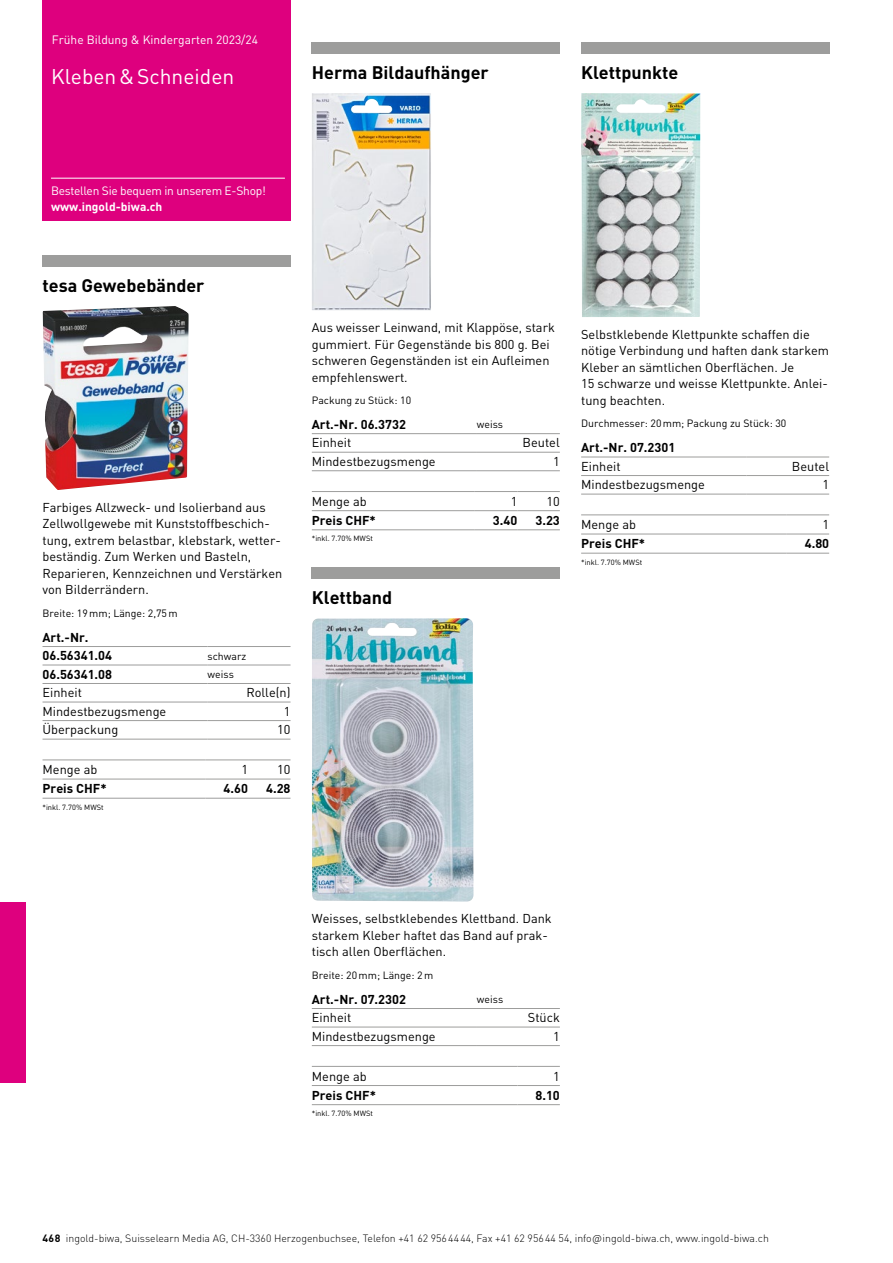
<style>
.page{position:relative;width:893px;height:1263px;background:#fff}
.page>*{position:absolute;margin:0;border:0;box-sizing:border-box;transform-origin:0 0}
.t1{font:21px "DINOT";color:#fff}
.t2{font:700 18px "DINOT";color:#000}
.t3{font:12.75px/16.5px "DINOT";color:#000}
.t4{font:700 12.75px/18.5px "DINOT";color:#000}
.t5{font:12px "DINOT";letter-spacing:-.01em;color:#fff}
.t6{font:700 12px "DINOT";color:#fff}
.t7{font:300 10.5px "DINOT";color:#000}
.t8{font:10.5px "DINOT";color:#000}
.t9{font:700 10.5px "DINOT";color:#000}
.t10{font:7.5px "DINOT";color:#000}
</style>
<div class="page">
<div style="left:43px;top:0;width:248px;height:221px;background:#de007e"></div>
<hr style="left:51px;top:178px;width:234px;height:1px;background:#fff">
<div style="left:0;top:902px;width:26px;height:180px;background:#de007e"></div>
<div style="left:43px;top:255px;width:248px;height:12px;background:#9d9d9c"></div>
<img style="left:43px;top:306px;width:146px;height:184px">
<hr style="left:43px;top:646px;width:165px;height:1px;background:#9d9d9c">
<hr style="left:208px;top:646px;width:83px;height:1px;background:#9d9d9c">
<hr style="left:43px;top:665px;width:165px;height:1px;background:#9d9d9c">
<hr style="left:208px;top:665px;width:83px;height:1px;background:#9d9d9c">
<hr style="left:43px;top:683px;width:165px;height:1px;background:#9d9d9c">
<hr style="left:208px;top:683px;width:83px;height:1px;background:#9d9d9c">
<hr style="left:43px;top:702px;width:165px;height:1px;background:#9d9d9c">
<hr style="left:208px;top:702px;width:83px;height:1px;background:#9d9d9c">
<hr style="left:43px;top:720px;width:165px;height:1px;background:#9d9d9c">
<hr style="left:208px;top:720px;width:83px;height:1px;background:#9d9d9c">
<hr style="left:43px;top:739px;width:165px;height:1px;background:#9d9d9c">
<hr style="left:208px;top:739px;width:83px;height:1px;background:#9d9d9c">
<hr style="left:43px;top:759px;width:162px;height:1px;background:#9d9d9c">
<hr style="left:205px;top:759px;width:43px;height:1px;background:#9d9d9c">
<hr style="left:248px;top:759px;width:43px;height:1px;background:#9d9d9c">
<hr style="left:43px;top:779px;width:162px;height:1px;background:#9d9d9c">
<hr style="left:43px;top:798px;width:162px;height:1px;background:#9d9d9c">
<hr style="left:205px;top:779px;width:43px;height:1px;background:#9d9d9c">
<hr style="left:205px;top:798px;width:43px;height:1px;background:#9d9d9c">
<hr style="left:248px;top:779px;width:43px;height:1px;background:#9d9d9c">
<hr style="left:248px;top:798px;width:43px;height:1px;background:#9d9d9c">
<div style="left:312px;top:43px;width:248px;height:11px;background:#9d9d9c"></div>
<img style="left:312px;top:93px;width:119px;height:217px">
<hr style="left:312px;top:433px;width:165px;height:1px;background:#9d9d9c">
<hr style="left:477px;top:433px;width:83px;height:1px;background:#9d9d9c">
<hr style="left:312px;top:452px;width:165px;height:1px;background:#9d9d9c">
<hr style="left:477px;top:452px;width:83px;height:1px;background:#9d9d9c">
<hr style="left:312px;top:470px;width:165px;height:1px;background:#9d9d9c">
<hr style="left:477px;top:470px;width:83px;height:1px;background:#9d9d9c">
<hr style="left:312px;top:491px;width:163px;height:1px;background:#9d9d9c">
<hr style="left:475px;top:491px;width:42px;height:1px;background:#9d9d9c">
<hr style="left:517px;top:491px;width:43px;height:1px;background:#9d9d9c">
<hr style="left:312px;top:510px;width:163px;height:1px;background:#9d9d9c">
<hr style="left:312px;top:529px;width:163px;height:1px;background:#9d9d9c">
<hr style="left:475px;top:510px;width:42px;height:1px;background:#9d9d9c">
<hr style="left:475px;top:529px;width:42px;height:1px;background:#9d9d9c">
<hr style="left:517px;top:510px;width:43px;height:1px;background:#9d9d9c">
<hr style="left:517px;top:529px;width:43px;height:1px;background:#9d9d9c">
<div style="left:312px;top:568px;width:248px;height:11px;background:#9d9d9c"></div>
<img style="left:312px;top:618px;width:161px;height:283px">
<hr style="left:312px;top:1008px;width:165px;height:1px;background:#9d9d9c">
<hr style="left:477px;top:1008px;width:83px;height:1px;background:#9d9d9c">
<hr style="left:312px;top:1027px;width:165px;height:1px;background:#9d9d9c">
<hr style="left:477px;top:1027px;width:83px;height:1px;background:#9d9d9c">
<hr style="left:312px;top:1045px;width:165px;height:1px;background:#9d9d9c">
<hr style="left:477px;top:1045px;width:83px;height:1px;background:#9d9d9c">
<hr style="left:312px;top:1066px;width:205px;height:1px;background:#9d9d9c">
<hr style="left:517px;top:1066px;width:43px;height:1px;background:#9d9d9c">
<hr style="left:312px;top:1085px;width:205px;height:1px;background:#9d9d9c">
<hr style="left:312px;top:1104px;width:205px;height:1px;background:#9d9d9c">
<hr style="left:517px;top:1085px;width:43px;height:1px;background:#9d9d9c">
<hr style="left:517px;top:1104px;width:43px;height:1px;background:#9d9d9c">
<div style="left:581px;top:43px;width:248px;height:11px;background:#9d9d9c"></div>
<img style="left:581px;top:93px;width:119px;height:224px">
<hr style="left:581px;top:457px;width:165px;height:1px;background:#9d9d9c">
<hr style="left:746px;top:457px;width:83px;height:1px;background:#9d9d9c">
<hr style="left:581px;top:475px;width:165px;height:1px;background:#9d9d9c">
<hr style="left:746px;top:475px;width:83px;height:1px;background:#9d9d9c">
<hr style="left:581px;top:494px;width:165px;height:1px;background:#9d9d9c">
<hr style="left:746px;top:494px;width:83px;height:1px;background:#9d9d9c">
<hr style="left:581px;top:514px;width:206px;height:1px;background:#9d9d9c">
<hr style="left:787px;top:514px;width:42px;height:1px;background:#9d9d9c">
<hr style="left:581px;top:534px;width:206px;height:1px;background:#9d9d9c">
<hr style="left:581px;top:553px;width:206px;height:1px;background:#9d9d9c">
<hr style="left:787px;top:534px;width:42px;height:1px;background:#9d9d9c">
<hr style="left:787px;top:553px;width:42px;height:1px;background:#9d9d9c">
<p class="t5" style="left:52px;top:31px;width:208px">Frühe Bildung &amp; Kindergarten 2023/24</p>
<h1 class="t1" style="left:51px;top:62px;width:185px">Kleben&amp;Schneiden</h1>
<h2 class="t2" style="left:312px;top:60px;width:178px">Herma Bildaufhänger</h2>
<h2 class="t2" style="left:581px;top:60px;width:99px">Klettpunkte</h2>
<p class="t5" style="left:51px;top:183px;width:216px">Bestellen Sie bequem in unserem E-Shop!</p>
<p class="t6" style="left:51px;top:198px;width:113px">www.ingold-biwa.ch</p>
<h2 class="t2" style="left:43px;top:273px;width:163px">tesa Gewebebänder</h2>
<p class="t3" style="left:43px;top:498px;width:241px">Farbiges Allzweck- und Isolierband aus Zellwollgewebe mit Kunststoffbeschich&shy;tung, extrem belastbar, klebstark, wetter&shy;beständig. Zum Werken und Basteln, Reparieren, Kennzeichnen und Verstärken von Bilderrändern.</p>
<p class="t8" style="left:43px;top:606px;width:137px">Breite: 19mm; Länge: 2,75m</p>
<p class="t4" style="left:43px;top:627px;width:71px">Art.-Nr.<br>06.56341.04</p>
<p class="t8" style="left:208px;top:648px;width:40px">schwarz</p>
<p class="t4" style="left:43px;top:664px;width:71px">06.56341.08</p>
<p class="t8" style="left:208px;top:667px;width:28px">weiss</p>
<p class="t3" style="left:43px;top:684px;width:41px">Einheit</p>
<p class="t3" style="left:246px;top:684px;width:46px">Rolle(n)</p>
<p class="t3" style="left:43px;top:702px;width:125px">Mindestbezugsmenge</p>
<p class="t3" style="left:284px;top:702px;width:8px">1</p>
<p class="t3" style="left:43px;top:721px;width:77px">Überpackung</p>
<p class="t3" style="left:277px;top:721px;width:15px">10</p>
<p class="t3" style="left:43px;top:761px;width:56px">Menge ab</p>
<p class="t3" style="left:241px;top:761px;width:8px">1</p>
<p class="t3" style="left:277px;top:761px;width:15px">10</p>
<p class="t4" style="left:43px;top:779px;width:66px">Preis CHF*</p>
<p class="t4" style="left:224px;top:779px;width:26px">4.60</p>
<p class="t4" style="left:266px;top:779px;width:26px">4.28</p>
<p class="t10" style="left:43px;top:802px;width:63px">*inkl. 7.70% MWSt</p>
<p class="t3" style="left:312px;top:319px;width:245px">Aus weisser Leinwand, mit Klappöse, stark gummiert. Für Gegenstände bis 800 g. Bei schweren Gegenständen ist ein Aufleimen empfehlenswert.</p>
<p class="t8" style="left:312px;top:393px;width:101px">Packung zu Stück: 10</p>
<p class="t4" style="left:312px;top:415px;width:96px">Art.-Nr. 06.3732</p>
<p class="t8" style="left:477px;top:417px;width:28px">weiss</p>
<p class="t3" style="left:312px;top:434px;width:41px">Einheit</p>
<p class="t3" style="left:523px;top:434px;width:39px">Beutel</p>
<p class="t3" style="left:312px;top:453px;width:125px">Mindestbezugsmenge</p>
<p class="t3" style="left:553px;top:453px;width:8px">1</p>
<p class="t3" style="left:312px;top:492px;width:56px">Menge ab</p>
<p class="t3" style="left:511px;top:492px;width:8px">1</p>
<p class="t3" style="left:547px;top:492px;width:15px">10</p>
<p class="t4" style="left:312px;top:510px;width:66px">Preis CHF*</p>
<p class="t4" style="left:493px;top:510px;width:26px">3.40</p>
<p class="t4" style="left:535px;top:510px;width:26px">3.23</p>
<p class="t10" style="left:312px;top:533px;width:63px">*inkl. 7.70% MWSt</p>
<h2 class="t2" style="left:312px;top:585px;width:82px">Klettband</h2>
<p class="t3" style="left:581px;top:325px;width:249px">Selbstklebende Klettpunkte schaffen die nötige Verbindung und haften dank starkem Kleber an sämtlichen Oberflächen. Je<br>15 schwarze und weisse Klettpunkte. Anlei&shy;tung beachten.</p>
<p class="t8" style="left:581px;top:416px;width:207px">Durchmesser: 20mm; Packung zu Stück: 30</p>
<p class="t4" style="left:581px;top:438px;width:96px">Art.-Nr. 07.2301</p>
<p class="t3" style="left:581px;top:457px;width:41px">Einheit</p>
<p class="t3" style="left:792px;top:457px;width:39px">Beutel</p>
<p class="t3" style="left:581px;top:476px;width:125px">Mindestbezugsmenge</p>
<p class="t3" style="left:822px;top:476px;width:8px">1</p>
<p class="t3" style="left:581px;top:516px;width:56px">Menge ab</p>
<p class="t3" style="left:822px;top:516px;width:8px">1</p>
<p class="t4" style="left:581px;top:534px;width:66px">Preis CHF*</p>
<p class="t4" style="left:805px;top:534px;width:26px">4.80</p>
<p class="t10" style="left:581px;top:557px;width:63px">*inkl. 7.70% MWSt</p>
<p class="t3" style="left:312px;top:910px;width:241px">Weisses, selbstklebendes Klettband. Dank starkem Kleber haftet das Band auf prak&shy;tisch allen Oberflächen.</p>
<p class="t8" style="left:312px;top:968px;width:123px">Breite: 20mm; Länge: 2m</p>
<p class="t4" style="left:312px;top:989px;width:96px">Art.-Nr. 07.2302</p>
<p class="t8" style="left:477px;top:992px;width:28px">weiss</p>
<p class="t3" style="left:312px;top:1009px;width:41px">Einheit</p>
<p class="t3" style="left:528px;top:1009px;width:33px">Stück</p>
<p class="t3" style="left:312px;top:1027px;width:125px">Mindestbezugsmenge</p>
<p class="t3" style="left:553px;top:1027px;width:8px">1</p>
<p class="t3" style="left:312px;top:1067px;width:56px">Menge ab</p>
<p class="t3" style="left:553px;top:1067px;width:8px">1</p>
<p class="t4" style="left:312px;top:1085px;width:66px">Preis CHF*</p>
<p class="t4" style="left:535px;top:1085px;width:26px">8.10</p>
<p class="t10" style="left:312px;top:1108px;width:63px">*inkl. 7.70% MWSt</p>
<p class="t7" style="left:66px;top:1231px;width:704px">ingold-biwa, Suisselearn Media AG, CH-3360 Herzogenbuchsee, Telefon +41 62 9564444, Fax +41 62 95644 54, info@ingold-biwa.ch, www.ingold-biwa.ch</p>
<p class="t9" style="left:43px;top:1231px;width:19px">468</p>
</div>
